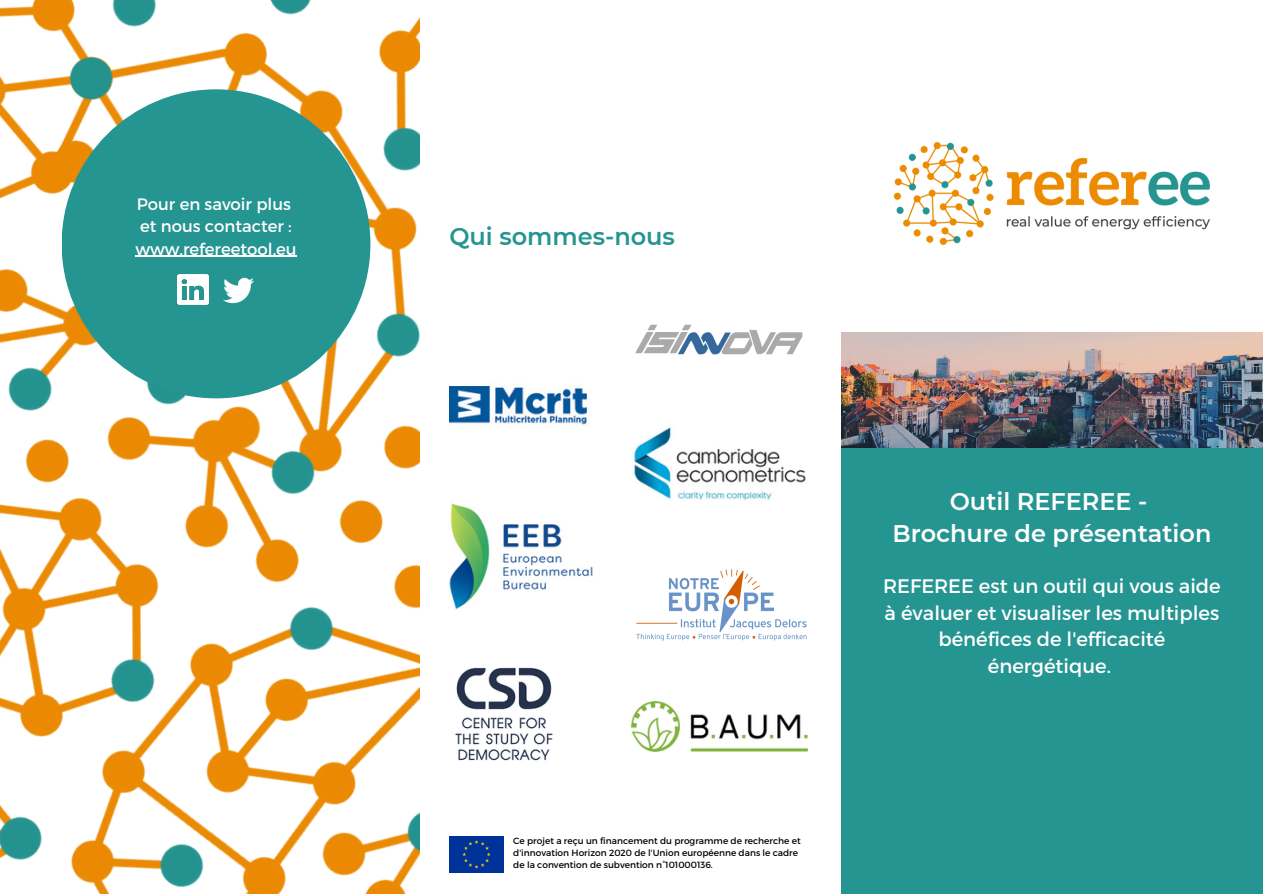
<style>
.page{position:relative;width:1263px;height:894px;background:#fff}
.page>*{position:absolute;margin:0;border:0;box-sizing:border-box;transform-origin:0 0}
.t1{font:600 24px/32.5px "Montserrat";color:#fff;text-align:center}
.t2{font:600 24px "Montserrat";color:#259591}
.t3{font:19.5px/26.5px "Montserrat";color:#fff;text-align:center}
.t4{font:16.5px/22.5px "Montserrat";color:#fff}
.t5{font:9px/12px "Montserrat";color:#000}
</style>
<div class="page">
<img style="left:318px;top:17px;width:102px;height:213px">
<img style="left:0;top:0;width:318px;height:230px">
<img style="left:0;top:230px;width:420px;height:663px">
<div style="left:62px;top:89px;width:308px;height:309px;background:#259591;border-radius:50%"></div>
<img style="left:223px;top:277px;width:31px;height:27px">
<img style="left:178px;top:274px;width:30px;height:30px">
<hr style="left:135px;top:256px;width:162px;height:1px;background:#fff">
<div style="left:841px;top:446px;width:421px;height:447px;background:#259591"></div>
<img style="left:841px;top:332px;width:422px;height:115px">
<img style="left:893px;top:141px;width:318px;height:105px">
<img style="left:635px;top:324px;width:168px;height:31px">
<img style="left:449px;top:385px;width:139px;height:41px">
<img style="left:636px;top:569px;width:171px;height:72px">
<img style="left:634px;top:427px;width:172px;height:73px">
<img style="left:449px;top:503px;width:144px;height:106px">
<img style="left:449px;top:836px;width:54px;height:35px">
<img style="left:632px;top:701px;width:175px;height:49px">
<img style="left:455px;top:667px;width:98px;height:94px">
<h3 class="t4" style="left:135px;top:191px;width:163px">Pour en savoir plus et nous contacter : www.refereetool.eu</h3>
<h1 class="t2" style="left:449px;top:221px;width:227px">Qui sommes-nous</h1>
<p class="t5" style="left:513px;top:834px;width:289px">Ce projet a reçu un financement du programme de recherche et d'innovation Horizon 2020 de l'Union européenne dans le cadre de la convention de subvention n°101000136.</p>
<h1 class="t1" style="left:892px;top:484px;width:321px">Outil REFEREE -<br>Brochure de présentation</h1>
<h2 class="t3" style="left:883px;top:572px;width:339px">REFEREE est un outil qui vous aide à évaluer et visualiser les multiples bénéfices de l'efficacité énergétique.</h2>
</div>
